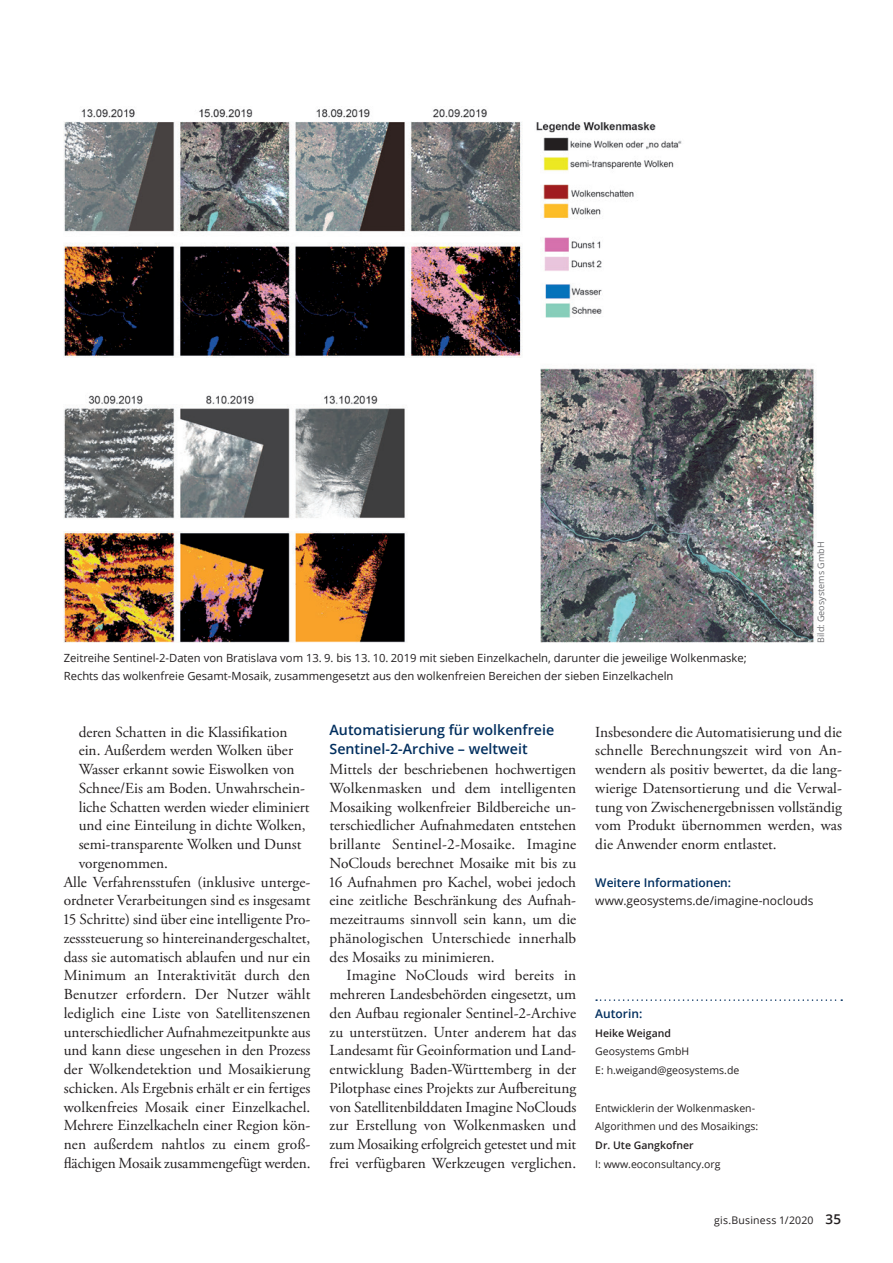
<style>
.page{position:relative;width:893px;height:1263px;background:#fff}
.page>*{position:absolute;margin:0;border:0;box-sizing:border-box;transform-origin:0 0}
.t1{font:15.3px/18.8px "Adobe Garamond Pro";color:#231f20;text-align:justify}
.t2{font:600 14.25px/18.8px "Open Sans";color:#002e5e}
.t3{font:12px "Open Sans";color:#231f20}
.t4{font:600 12px "Open Sans";color:#002e5e}
.t5{font:11.25px/18.8px "Open Sans";color:#231f20}
.t6{font:10.5px/18.8px "Open Sans";color:#231f20}
.t7{font:600 10.5px "Open Sans";color:#231f20}
.t8{font:10.5px "Open Sans";letter-spacing:.02em;color:#231f20}
.t9{font:9px "Open Sans";color:#6c6d70}
.s1{font-weight:600;font-size:13.5px}
</style>
<div class="page">
<svg style="left:596px;top:999px;width:246px;height:2px"></svg>
<img style="left:64px;top:109px;width:753px;height:534px">
<p class="t5" style="left:64px;top:648px;width:685px">Zeitreihe Sentinel-2-Daten von Bratislava vom 13. 9. bis 13. 10. 2019 mit sieben Einzelkacheln, darunter die jeweilige Wolkenmaske;<br>Rechts das wolkenfreie Gesamt-Mosaik, zusammengesetzt aus den wolkenfreien Bereichen der sieben Einzelkacheln</p>
<p class="t9" style="left:815px;top:643px;width:103px;rotate:-90deg">Bild: Geosystems GmbH</p>
<p class="t1" style="left:79px;top:723px;width:210px">deren Schatten in die Klassifikation</p>
<p class="t1" style="left:79px;top:742px;width:216px">ein. Außerdem werden Wolken über</p>
<p class="t1" style="left:79px;top:760px;width:217px">Wasser erkannt sowie Eiswolken von</p>
<p class="t1" style="left:79px;top:779px;width:228px">Schnee/Eis am Boden. Unwahrschein-</p>
<p class="t1" style="left:79px;top:798px;width:232px">liche Schatten werden wieder eliminiert</p>
<p class="t1" style="left:79px;top:817px;width:229px">und eine Einteilung in dichte Wolken,</p>
<p class="t1" style="left:79px;top:835px;width:224px">semi-transparente Wolken und Dunst</p>
<p class="t1" style="left:79px;top:854px;width:91px">vorgenommen.</p>
<p class="t1" style="left:64px;top:873px;width:248px">Alle Verfahrensstufen (inklusive unterge-</p>
<p class="t1" style="left:64px;top:892px;width:248px">ordneter Verarbeitungen sind es insgesamt</p>
<p class="t1" style="left:64px;top:910px;width:248px">15 Schritte) sind über eine intelligente Pro-</p>
<p class="t1" style="left:64px;top:929px;width:248px">zesssteuerung so hintereinandergeschaltet,</p>
<p class="t1" style="left:64px;top:948px;width:248px">dass sie automatisch ablaufen und nur ein</p>
<p class="t1" style="left:64px;top:967px;width:248px">Minimum an Interaktivität durch den</p>
<p class="t1" style="left:64px;top:985px;width:248px">Benutzer erfordern. Der Nutzer wählt</p>
<p class="t1" style="left:64px;top:1004px;width:248px">lediglich eine Liste von Satellitenszenen</p>
<p class="t1" style="left:64px;top:1023px;width:248px">unterschiedlicher Aufnahmezeitpunkte aus</p>
<p class="t1" style="left:64px;top:1042px;width:248px">und kann diese ungesehen in den Prozess</p>
<p class="t1" style="left:64px;top:1060px;width:248px">der Wolkendetektion und Mosaikierung</p>
<p class="t1" style="left:64px;top:1079px;width:248px">schicken. Als Ergebnis erhält er ein fertiges</p>
<p class="t1" style="left:64px;top:1098px;width:248px">wolkenfreies Mosaik einer Einzelkachel.</p>
<p class="t1" style="left:64px;top:1117px;width:248px">Mehrere Einzelkacheln einer Region kön-</p>
<p class="t1" style="left:64px;top:1135px;width:248px">nen außerdem nahtlos zu einem groß-</p>
<p class="t1" style="left:64px;top:1154px;width:248px">flächigen Mosaik zusammengefügt werden.</p>
<p class="t2" style="left:330px;top:720px;width:226px">Automatisierung für wolkenfreie<br>Sentinel-2-Archive – weltweit</p>
<p class="t1" style="left:330px;top:760px;width:248px">Mittels der beschriebenen hochwertigen Wolkenmasken und dem intelligenten Mosaiking wolkenfreier Bildbereiche un&shy;terschiedlicher Aufnahmedaten entstehen brillante Sentinel-2-Mosaike. Imagine NoClouds berechnet Mosaike mit bis zu 16 Aufnahmen pro Kachel, wobei jedoch eine zeitliche Beschränkung des Aufnah&shy;mezeitraums sinnvoll sein kann, um die phänologischen Unterschiede innerhalb des Mosaiks zu minimieren.</p>
<p class="t1" style="left:330px;top:967px;width:248px;text-indent:17px">Imagine NoClouds wird bereits in mehreren Landesbehörden eingesetzt, um den Aufbau regionaler Sentinel-2-Archive zu unterstützen. Unter anderem hat das Landesamt für Geoinformation und Land&shy;entwicklung Baden-Württemberg in der Pilotphase eines Projekts zur Aufbereitung von Satellitenbilddaten Imagine NoClouds zur Erstellung von Wolkenmasken und zum Mosaiking erfolgreich getestet und mit frei verfügbaren Werkzeugen verglichen.</p>
<p class="t1" style="left:595px;top:723px;width:248px">Insbesondere die Automatisierung und die schnelle Berechnungszeit wird von An&shy;wendern als positiv bewertet, da die lang&shy;wierige Datensortierung und die Verwal&shy;tung von Zwischenergebnissen vollständig vom Produkt übernommen werden, was die Anwender enorm entlastet.</p>
<p class="t4" style="left:595px;top:874px;width:137px">Weitere Informationen:</p>
<p class="t3" style="left:595px;top:893px;width:220px">www.geosystems.de/imagine-noclouds</p>
<p class="t4" style="left:595px;top:1005px;width:49px">Autorin:</p>
<p class="t7" style="left:595px;top:1026px;width:77px">Heike Weigand</p>
<p class="t6" style="left:595px;top:1042px;width:146px">Geosystems GmbH<br>E: h.weigand@geosystems.de</p>
<p class="t6" style="left:595px;top:1098px;width:164px">Entwicklerin der Wolkenmasken-<br>Algorithmen und des Mosaikings:</p>
<p class="t7" style="left:595px;top:1138px;width:100px">Dr. Ute Gangkofner</p>
<p class="t6" style="left:595px;top:1154px;width:127px">I: www.eoconsultancy.org</p>
<p class="t8" style="left:714px;top:1213px;width:129px">gis.Business 1/2020 <span class="s1">35</span></p>
</div>
